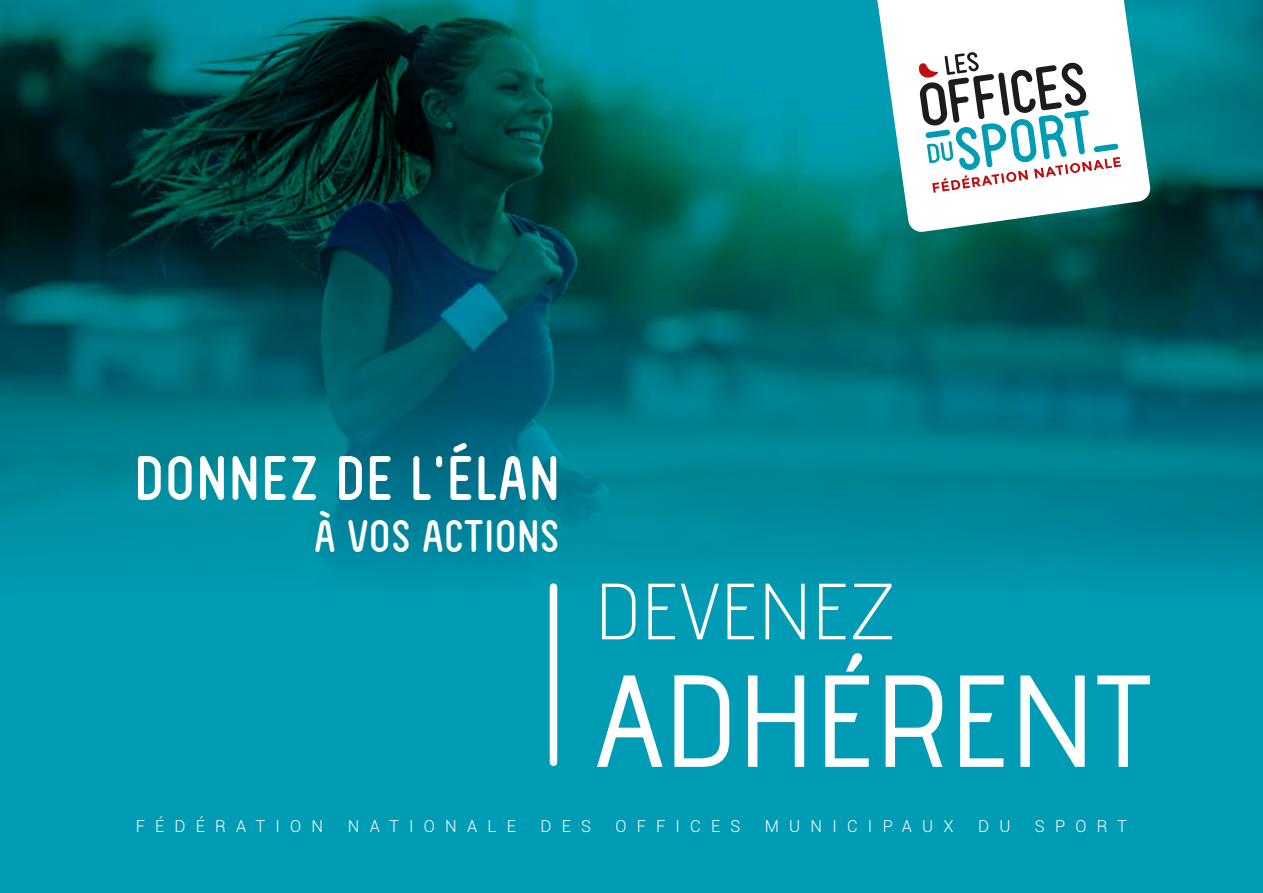
<style>
.page{position:relative;width:1263px;height:893px;background:#009cb5}
.page>*{position:absolute;margin:0;border:0;box-sizing:border-box;transform-origin:0 0}
.t1{font:130.5px "advent Bd 1";color:#fff}
.t2{font:79.5px "advent Lt 1";letter-spacing:.01em;color:#fff}
.t3{font:60px "FV Almelo";letter-spacing:.04em;color:#fff}
.t4{font:43.5px "FV Almelo";letter-spacing:.03em;color:#fff}
.t5{font:300 16.5px "Roboto";letter-spacing:.62em;color:#fff}
</style>
<div class="page">
<img style="left:0;top:0;width:1263px;height:666px">
<div style="left:550px;top:587px;width:7px;height:175px;background:#fff"></div>
<svg style="left:874px;top:0;width:277px;height:233px;background:#afd5d6"></svg>
<svg style="left:918px;top:52px;width:203px;height:141px;background:#c8d2d5"></svg>
<h3 class="t3" style="left:135px;top:442px;width:426px">DONNEZ DE L’ÉLAN</h3>
<h3 class="t4" style="left:315px;top:511px;width:246px">À VOS ACTIONS</h3>
<h2 class="t2" style="left:595px;top:563px;width:301px">DEVENEZ</h2>
<h1 class="t1" style="left:595px;top:641px;width:558px">ADHÉRENT</h1>
<p class="t5" style="left:136px;top:815px;width:189px">FÉDÉRATION</p>
<p class="t5" style="left:348px;top:815px;width:170px">NATIONALE</p>
<p class="t5" style="left:540px;top:815px;width:52px">DES</p>
<p class="t5" style="left:615px;top:815px;width:126px">OFFICES</p>
<p class="t5" style="left:765px;top:815px;width:190px">MUNICIPAUX</p>
<p class="t5" style="left:978px;top:815px;width:34px">D U</p>
<p class="t5" style="left:1035px;top:815px;width:94px">SPORT</p>
</div>
